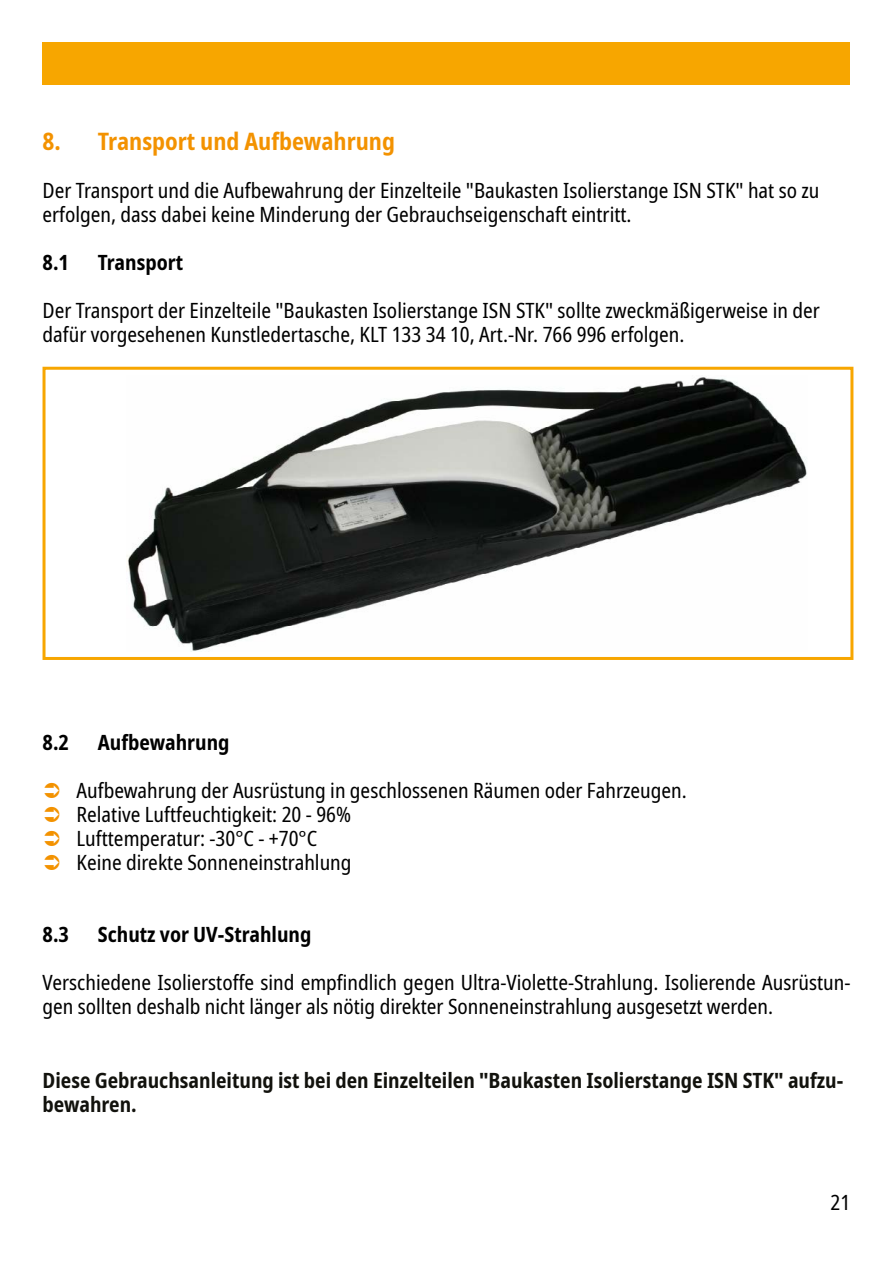
<style>
.page{position:relative;width:893px;height:1263px;background:#fff}
.page>*{position:absolute;margin:0;border:0;box-sizing:border-box;transform-origin:0 0}
.t1{font:700 condensed 24px "Noto Sans";color:#f39200}
.t2{font:condensed 21px/24px "Noto Sans";color:#000}
.t3{font:700 condensed 21px/24px "Noto Sans";color:#12120d}
.t4{font:700 condensed 21px "Noto Sans";color:#000}
</style>
<div class="page">
<div style="left:43px;top:43px;width:807px;height:42px;background:#f7a600"></div>
<img style="left:127px;top:377px;width:680px;height:274px">
<div style="left:43px;top:367px;width:810px;height:293px;border:3px solid #f7a600"></div>
<p class="t1" style="left:43px;top:124px;width:354px">8. Transport und Aufbewahrung</p>
<p class="t2" style="left:43px;top:179px;width:778px">Der Transport und die Aufbewahrung der Einzelteile "Baukasten Isolierstange ISN STK" hat so zu erfolgen, dass dabei keine Minderung der Gebrauchseigenschaft eintritt.</p>
<p class="t4" style="left:43px;top:247px;width:28px">8.1</p>
<p class="t4" style="left:98px;top:247px;width:87px">Transport</p>
<p class="t2" style="left:43px;top:299px;width:779px">Der Transport der Einzelteile "Baukasten Isolierstange ISN STK" sollte zweckmäßigerweise in der dafür vorgesehenen Kunstledertasche, KLT 133 34 10, Art.-Nr. 766 996 erfolgen.</p>
<p class="t4" style="left:43px;top:727px;width:28px">8.2</p>
<p class="t4" style="left:98px;top:727px;width:133px">Aufbewahrung</p>
<p class="t2" style="left:77px;top:779px;width:612px">Aufbewahrung der Ausrüstung in geschlossenen Räumen oder Fahrzeugen.<br>Relative Luftfeuchtigkeit: 20 - 96%<br>Lufttemperatur: -30°C - +70°C<br>Keine direkte Sonneneinstrahlung</p>
<p class="t4" style="left:43px;top:919px;width:28px">8.3</p>
<p class="t4" style="left:98px;top:919px;width:215px">Schutz vor UV-Strahlung</p>
<p class="t2" style="left:43px;top:971px;width:809px">Verschiedene Isolierstoffe sind empfindlich gegen Ultra-Violette-Strahlung. Isolierende Ausrüstun&shy;gen sollten deshalb nicht länger als nötig direkter Sonneneinstrahlung ausgesetzt werden.</p>
<p class="t3" style="left:43px;top:1069px;width:801px">Diese Gebrauchsanleitung ist bei den Einzelteilen "Baukasten Isolierstange ISN STK" aufzu&shy;bewahren.</p>
<p class="t2" style="left:831px;top:1191px;width:21px">21</p>
</div>
